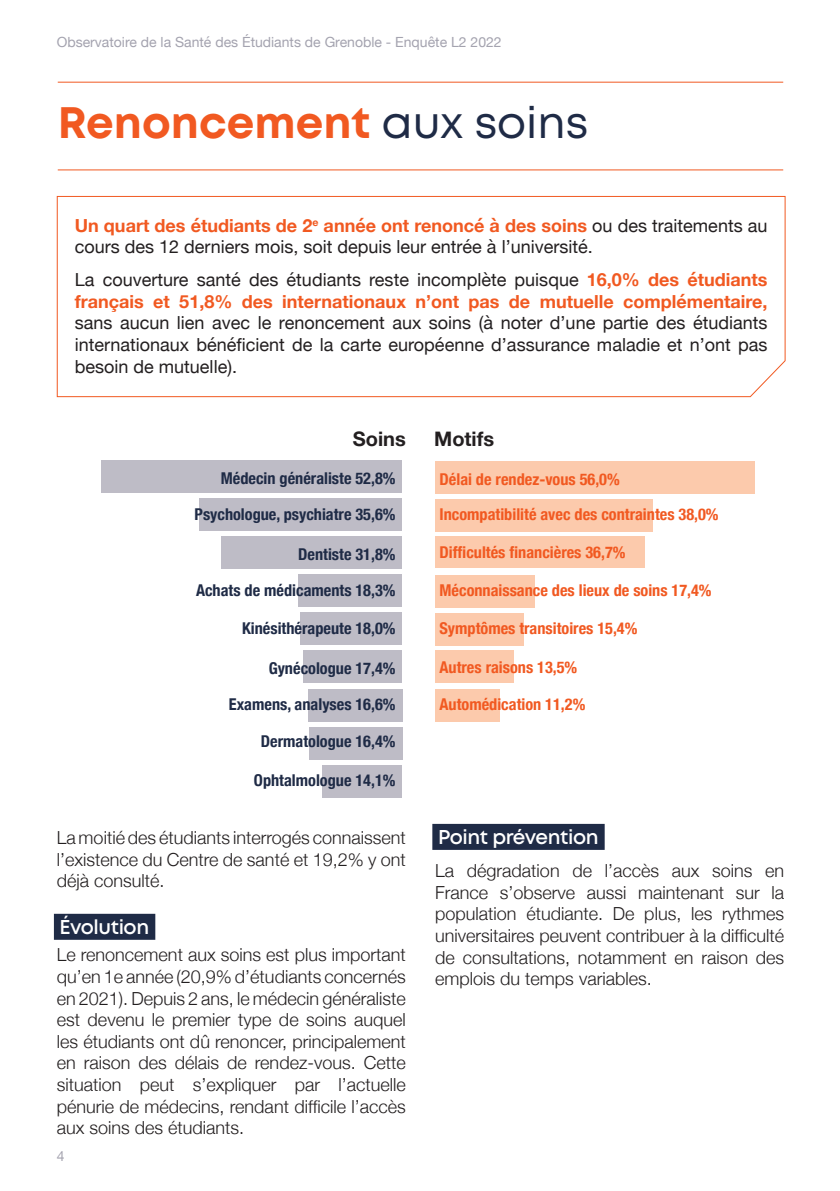
<style>
.page{position:relative;width:840px;height:1191px;background:#fff}
.page>*{position:absolute;margin:0;border:0;box-sizing:border-box;transform-origin:0 0}
.t1{font:700 44px "Mont";color:#f15921}
.t2{font:600 20px "Mont";letter-spacing:-.02em;color:#fff}
.t3{font:700 20px "Helvetica Neue";color:#231f20}
.t4{font:300 18px/21.6px "Helvetica Neue";color:#231f20;text-align:justify}
.t5{font:18px/21.6px "Helvetica Neue";color:#231f20}
.t6{font:700 condensed 16.2px "Helvetica Neue";color:#f15921}
.t7{font:700 condensed 16.2px "Helvetica Neue";color:#1f2b46}
.t8{font:14px "Helvetica Neue";color:#a4a3af}
.s1{font-weight:400;color:#1f2b46}
.s2{font-weight:700;color:#f15921}
</style>
<div class="page">
<hr style="left:58px;top:169px;width:724px;height:1px;background:#f15921">
<hr style="left:58px;top:82px;width:724px;height:1px;background:#f15921">
<svg style="left:56px;top:195px;width:730px;height:203px"></svg>
<div style="left:54px;top:913px;width:101px;height:26px;background:#1f2b46"></div>
<div style="left:432px;top:824px;width:172px;height:26px;background:#1f2b46"></div>
<div style="left:102px;top:460px;width:300px;height:33px;background:#bebcc6"></div>
<div style="left:221px;top:536px;width:181px;height:33px;background:#bebcc6"></div>
<div style="left:435px;top:460px;width:319px;height:33px;background:#fccaac"></div>
<div style="left:435px;top:536px;width:209px;height:32px;background:#fccaac"></div>
<div style="left:435px;top:650px;width:78px;height:33px;background:#fccaac"></div>
<div style="left:435px;top:498px;width:217px;height:33px;background:#fccaac"></div>
<div style="left:435px;top:612px;width:88px;height:33px;background:#fccaac"></div>
<div style="left:435px;top:574px;width:99px;height:33px;background:#fccaac"></div>
<div style="left:435px;top:688px;width:64px;height:33px;background:#fccaac"></div>
<div style="left:199px;top:498px;width:203px;height:33px;background:#bebcc6"></div>
<div style="left:300px;top:612px;width:102px;height:33px;background:#bebcc6"></div>
<div style="left:303px;top:650px;width:99px;height:33px;background:#bebcc6"></div>
<div style="left:308px;top:688px;width:94px;height:33px;background:#bebcc6"></div>
<div style="left:309px;top:726px;width:93px;height:33px;background:#bebcc6"></div>
<div style="left:322px;top:764px;width:80px;height:33px;background:#bebcc6"></div>
<div style="left:298px;top:574px;width:104px;height:33px;background:#bebcc6"></div>
<p class="t8" style="left:57px;top:32px;width:446px">Observatoire de la Santé des Étudiants de Grenoble - Enquête L2 2022</p>
<p class="t1" style="left:58px;top:94px;width:532px">Renoncement <span class="s1">aux soins</span></p>
<p class="t5" style="left:75px;top:215px;width:693px"><span class="s2">Un quart des étudiants de 2</span><sup>e</sup> <span class="s2">année ont renoncé à des soins</span> ou des traitements au cours des 12 derniers mois, soit depuis leur entrée à l’université.</p>
<p class="t5" style="left:75px;top:270px;width:694px;text-align:justify">La couverture santé des étudiants reste incomplète puisque <span class="s2">16,0% des étudiants français et 51,8% des internationaux n’ont pas de mutuelle complémentaire, </span>sans aucun lien avec le renoncement aux soins (à noter d’une partie des étudiants internationaux bénéficient de la carte européenne d’assurance maladie et n’ont pas besoin de mutuelle).</p>
<p class="t3" style="left:352px;top:423px;width:54px">Soins</p>
<p class="t3" style="left:434px;top:423px;width:61px">Motifs</p>
<p class="t7" style="left:220px;top:465px;width:176px">Médecin généraliste 52,8%</p>
<p class="t7" style="left:194px;top:501px;width:202px">Psychologue, psychiatre 35,6%</p>
<p class="t7" style="left:298px;top:540px;width:99px">Dentiste 31,8%</p>
<p class="t6" style="left:439px;top:466px;width:182px">Délai de rendez-vous 56,0%</p>
<p class="t6" style="left:439px;top:501px;width:280px">Incompatibilité avec des contraintes 38,0%</p>
<p class="t6" style="left:439px;top:538px;width:187px">Difficultés financières 36,7%</p>
<p class="t6" style="left:439px;top:576px;width:273px">Méconnaissance des lieux de soins 17,4%</p>
<p class="t6" style="left:439px;top:614px;width:199px">Symptômes transitoires 15,4%</p>
<p class="t6" style="left:439px;top:653px;width:139px">Autres raisons 13,5%</p>
<p class="t6" style="left:439px;top:690px;width:147px">Automédication 11,2%</p>
<p class="t7" style="left:196px;top:576px;width:201px">Achats de médicaments 18,3%</p>
<p class="t7" style="left:242px;top:614px;width:155px">Kinésithérapeute 18,0%</p>
<p class="t7" style="left:268px;top:654px;width:128px">Gynécologue 17,4%</p>
<p class="t7" style="left:229px;top:690px;width:168px">Examens, analyses 16,6%</p>
<p class="t7" style="left:261px;top:728px;width:136px">Dermatologue 16,4%</p>
<p class="t7" style="left:254px;top:767px;width:143px">Ophtalmologue 14,1%</p>
<p class="t4" style="left:57px;top:825px;width:350px">La moitié des étudiants interrogés connaissent l’existence du Centre de santé et 19,2% y ont déjà consulté.</p>
<p class="t2" style="left:60px;top:914px;width:91px">Évolution</p>
<p class="t4" style="left:57px;top:943px;width:350px">Le renoncement aux soins est plus important qu’en 1e année (20,9% d’étudiants concernés en 2021). Depuis 2 ans, le médecin généraliste est devenu le premier type de soins auquel les étudiants ont dû renoncer, principalement en raison des délais de rendez-vous. Cette situation peut s’expliquer par l’actuelle pénurie de médecins, rendant difficile l’accès aux soins des étudiants.</p>
<p class="t8" style="left:57px;top:1146px;width:9px">4</p>
<p class="t2" style="left:438px;top:824px;width:162px">Point prévention</p>
<p class="t4" style="left:435px;top:858px;width:350px">La dégradation de l’accès aux soins en France s’observe aussi maintenant sur la population étudiante. De plus, les rythmes universitaires peuvent contribuer à la difficulté de consultations, notamment en raison des emplois du temps variables.</p>
</div>
